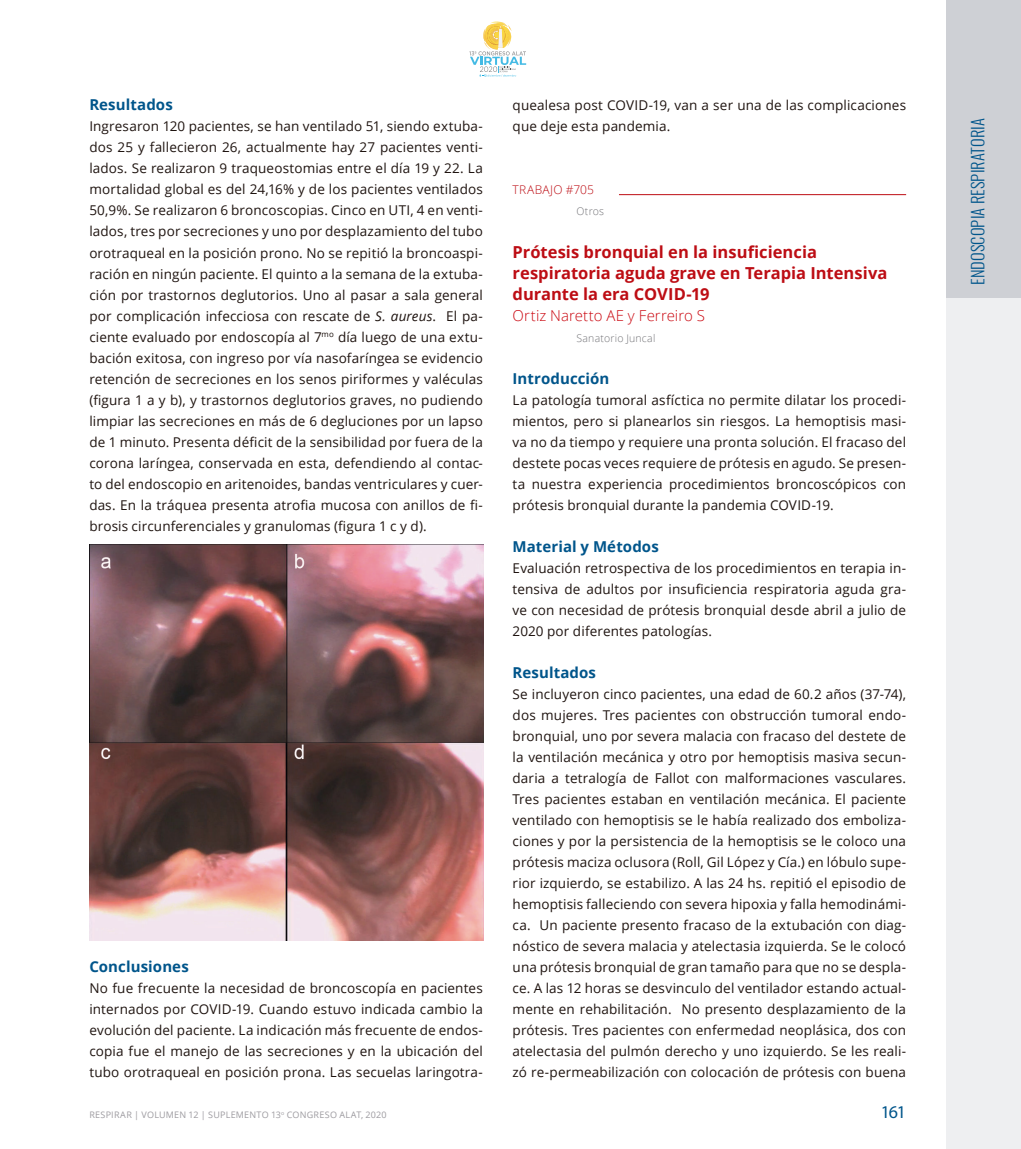
<style>
.page{position:relative;width:1021px;height:1149px;background:#fff}
.page>*{position:absolute;margin:0;border:0;box-sizing:border-box;transform-origin:0 0}
.t1{font:18px "Myriad Pro";color:#00558b}
.sub1{font:700 16.5px/21px "Open Sans";color:#bd0d14}
.t2{font:300 16.5px "Oswald";letter-spacing:.005em;color:#00558b}
.sub2{font:700 15px "Open Sans";letter-spacing:.005em;color:#00558b}
.autores1{font:300 15px "Open Sans";letter-spacing:.005em;color:#cb0912}
.primero_seco{font:13.5px/21px "Open Sans";letter-spacing:.01em;color:#1f1410;text-align:justify}
.Trabajos_tit{font:300 12px "Open Sans";letter-spacing:.03em;color:#bd0d14}
.autores2{font:300 10.5px "Open Sans";letter-spacing:.02em;color:#737377}
.t3{font:9px "Open Sans";letter-spacing:.025em;color:#9d9ba0}
.s1{font-style:italic}
</style>
<div class="page">
<div style="left:945px;top:0;width:75px;height:297px;background:#ced0d5"></div>
<div style="left:945px;top:297px;width:75px;height:851px;background:#eeeff1"></div>
<svg style="left:469px;top:21px;width:57px;height:56px"></svg>
<hr style="left:619px;top:194px;width:287px;height:1px;background:#bd0d14">
<img style="left:89px;top:544px;width:394px;height:395px">
<p class="sub2" style="left:89px;top:94px;width:85px">Resultados</p>
<p class="primero_seco" style="left:89px;top:116px;width:395px">Ingresaron 120 pacientes, se han ventilado 51, siendo extuba&shy;dos 25 y fallecieron 26, actualmente hay 27 pacientes venti&shy;lados. Se realizaron 9 traqueostomias entre el día 19 y 22. La mortalidad global es del 24,16% y de los pacientes ventilados 50,9%. Se realizaron 6 broncoscopias. Cinco en UTI, 4 en venti&shy;lados, tres por secreciones y uno por desplazamiento del tubo orotraqueal en la posición prono. No se repitió la broncoaspi&shy;ración en ningún paciente. El quinto a la semana de la extuba&shy;ción por trastornos deglutorios. Uno al pasar a sala general por complicación infecciosa con rescate de <span class="s1">S. aureus</span>. El pa&shy;ciente evaluado por endoscopía al 7<sup>mo</sup> día luego de una extu&shy;bación exitosa, con ingreso por vía nasofaríngea se evidencio retención de secreciones en los senos piriformes y valéculas (figura 1 a y b), y trastornos deglutorios graves, no pudiendo limpiar las secreciones en más de 6 degluciones por un lapso de 1 minuto. Presenta déficit de la sensibilidad por fuera de la corona laríngea, conservada en esta, defendiendo al contac&shy;to del endoscopio en aritenoides, bandas ventriculares y cuer&shy;das. En la tráquea presenta atrofia mucosa con anillos de fi&shy;brosis circunferenciales y granulomas (figura 1 c y d).</p>
<p class="sub2" style="left:89px;top:955px;width:101px">Conclusiones</p>
<p class="primero_seco" style="left:89px;top:977px;width:395px">No fue frecuente la necesidad de broncoscopía en pacientes internados por COVID-19. Cuando estuvo indicada cambio la evolución del paciente. La indicación más frecuente de endos&shy;copia fue el manejo de las secreciones y en la ubicación del tubo orotraqueal en posición prona. Las secuelas laringotra-</p>
<p class="primero_seco" style="left:512px;top:95px;width:395px">quealesa post COVID-19, van a ser una de las complicaciones que deje esta pandemia.</p>
<p class="Trabajos_tit" style="left:512px;top:182px;width:83px">TRABAJO #705</p>
<p class="autores2" style="left:576px;top:204px;width:29px">Otros</p>
<p class="sub1" style="left:512px;top:240px;width:376px">Prótesis bronquial en la insuficiencia respiratoria aguda grave en Terapia Intensiva durante la era COVID-19</p>
<p class="autores1" style="left:512px;top:305px;width:194px">Ortiz Naretto AE y Ferreiro S</p>
<p class="autores2" style="left:576px;top:330px;width:80px">Sanatorio Juncal</p>
<p class="sub2" style="left:512px;top:367px;width:98px">Introducción</p>
<p class="primero_seco" style="left:512px;top:389px;width:395px">La patología tumoral asfíctica no permite dilatar los procedi&shy;mientos, pero si planearlos sin riesgos. La hemoptisis masi&shy;va no da tiempo y requiere una pronta solución. El fracaso del destete pocas veces requiere de prótesis en agudo. Se presen&shy;ta nuestra experiencia procedimientos broncoscópicos con prótesis bronquial durante la pandemia COVID-19.</p>
<p class="sub2" style="left:512px;top:535px;width:148px">Material y Métodos</p>
<p class="primero_seco" style="left:512px;top:557px;width:395px">Evaluación retrospectiva de los procedimientos en terapia in&shy;tensiva de adultos por insuficiencia respiratoria aguda gra&shy;ve con necesidad de prótesis bronquial desde abril a julio de 2020 por diferentes patologías.</p>
<p class="sub2" style="left:512px;top:661px;width:85px">Resultados</p>
<p class="primero_seco" style="left:512px;top:683px;width:395px">Se incluyeron cinco pacientes, una edad de 60.2 años (37-74), dos mujeres. Tres pacientes con obstrucción tumoral endo&shy;bronquial, uno por severa malacia con fracaso del destete de la ventilación mecánica y otro por hemoptisis masiva secun&shy;daria a tetralogía de Fallot con malformaciones vasculares.<br>Tres pacientes estaban en ventilación mecánica. El paciente ventilado con hemoptisis se le había realizado dos emboliza&shy;ciones y por la persistencia de la hemoptisis se le coloco una prótesis maciza oclusora (Roll, Gil López y Cía.) en lóbulo supe&shy;rior izquierdo, se estabilizo. A las 24 hs. repitió el episodio de hemoptisis falleciendo con severa hipoxia y falla hemodinámi&shy;ca. Un paciente presento fracaso de la extubación con diag&shy;nóstico de severa malacia y atelectasia izquierda. Se le colocó una prótesis bronquial de gran tamaño para que no se despla&shy;ce. A las 12 horas se desvinculo del ventilador estando actual&shy;mente en rehabilitación. No presento desplazamiento de la prótesis. Tres pacientes con enfermedad neoplásica, dos con atelectasia del pulmón derecho y uno izquierdo. Se les reali&shy;zó re-permeabilización con colocación de prótesis con buena</p>
<p class="t3" style="left:89px;top:1108px;width:299px">RESPIRAR | VOLUMEN 12 | SUPLEMENTO 13<sup>o</sup> CONGRESO ALAT, 2020</p>
<h1 class="t1" style="left:880px;top:1100px;width:27px">161</h1>
<p class="t2" style="left:966px;top:285px;width:168px;rotate:-90deg">ENDOSCOPIA RESPIRATORIA</p>
</div>
